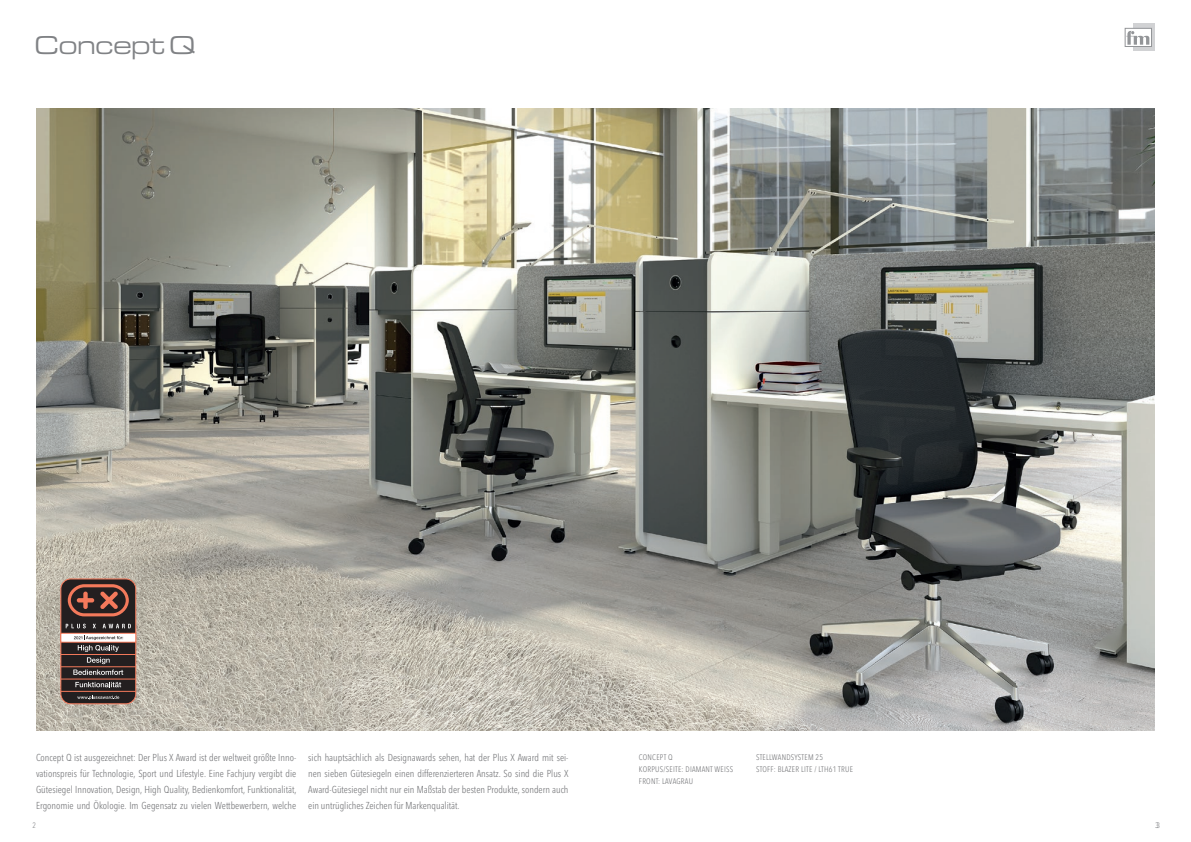
<style>
.page{position:relative;width:1191px;height:842px;background:#fff}
.page>*{position:absolute;margin:0;border:0;box-sizing:border-box;transform-origin:0 0}
.t1{font:26.7px "Eurostile Ext";letter-spacing:-.05em;color:#808285}
.t2{font:300 condensed 10px/16px "Avenir Next LT Pro";color:#6c6d70;text-align:justify}
.t3{font:300 condensed 8px/12px "Avenir Next LT Pro";letter-spacing:.03em;color:#6c6d70}
.t4{font:300 condensed 7.9px "Avenir Next LT Pro";color:#808285}
</style>
<div class="page">
<div style="left:1133px;top:24px;width:22px;height:27px;background:#d1d2d4"></div>
<div style="left:1124px;top:28px;width:27px;height:19px;background:#fff;border:1px solid #939598"></div>
<svg style="left:1126px;top:31px;width:23px;height:14px"></svg>
<img style="left:36px;top:108px;width:1119px;height:623px">
<div style="left:61px;top:579px;width:75px;height:125px;background:#231f20;border-radius:10px"></div>
<div style="left:60px;top:579px;width:76px;height:125px;border:1px solid #f3795b;border-radius:10px"></div>
<svg style="left:68px;top:584px;width:61px;height:32px"></svg>
<hr style="left:61px;top:654px;width:75px;height:1px;background:#f3795b">
<hr style="left:61px;top:666px;width:75px;height:1px;background:#f3795b">
<hr style="left:61px;top:679px;width:75px;height:1px;background:#f3795b">
<hr style="left:61px;top:691px;width:75px;height:1px;background:#f3795b">
<svg style="left:66px;top:624px;width:20px;height:4px"></svg>
<svg style="left:93px;top:624px;width:3px;height:4px"></svg>
<svg style="left:103px;top:624px;width:28px;height:4px"></svg>
<svg style="left:77px;top:696px;width:42px;height:4px"></svg>
<svg style="left:75px;top:682px;width:46px;height:5px"></svg>
<div style="left:61px;top:633px;width:75px;height:9px;background:#fff"></div>
<div style="left:60px;top:633px;width:76px;height:9px;border:1px solid #f3795b"></div>
<svg style="left:73px;top:635px;width:50px;height:40px"></svg>
<h1 class="t1" style="left:34px;top:26px;width:163px">Concept Q</h1>
<p class="t2" style="left:36px;top:749px;width:262px">Concept Q ist ausgezeichnet: Der Plus X Award ist der weltweit größte Inno&shy;vationspreis für Technologie, Sport und Lifestyle. Eine Fachjury vergibt die Gütesiegel Innovation, Design, High Quality, Bedienkomfort, Funktionalität, Ergonomie und Ökologie. Im Gegensatz zu vielen Wettbewerbern, welche</p>
<p class="t2" style="left:308px;top:749px;width:262px">sich hauptsächlich als Designawards sehen, hat der Plus X Award mit sei&shy;nen sieben Gütesiegeln einen differenzierteren Ansatz. So sind die Plus X Award-Gütesiegel nicht nur ein Maßstab der besten Produkte, sondern auch ein untrügliches Zeichen für Markenqualität.</p>
<p class="t3" style="left:639px;top:751px;width:96px">CONCEPT Q<br>KORPUS/SEITE: DIAMANT WEISS<br>FRONT: LAVAGRAU</p>
<p class="t3" style="left:756px;top:751px;width:98px">STELLWANDSYSTEM 25<br>STOFF: BLAZER LITE / LTH61 TRUE</p>
<p class="t4" style="left:32px;top:820px;width:5px">2</p>
<p class="t4" style="left:1155px;top:820px;width:6px">33</p>
</div>
